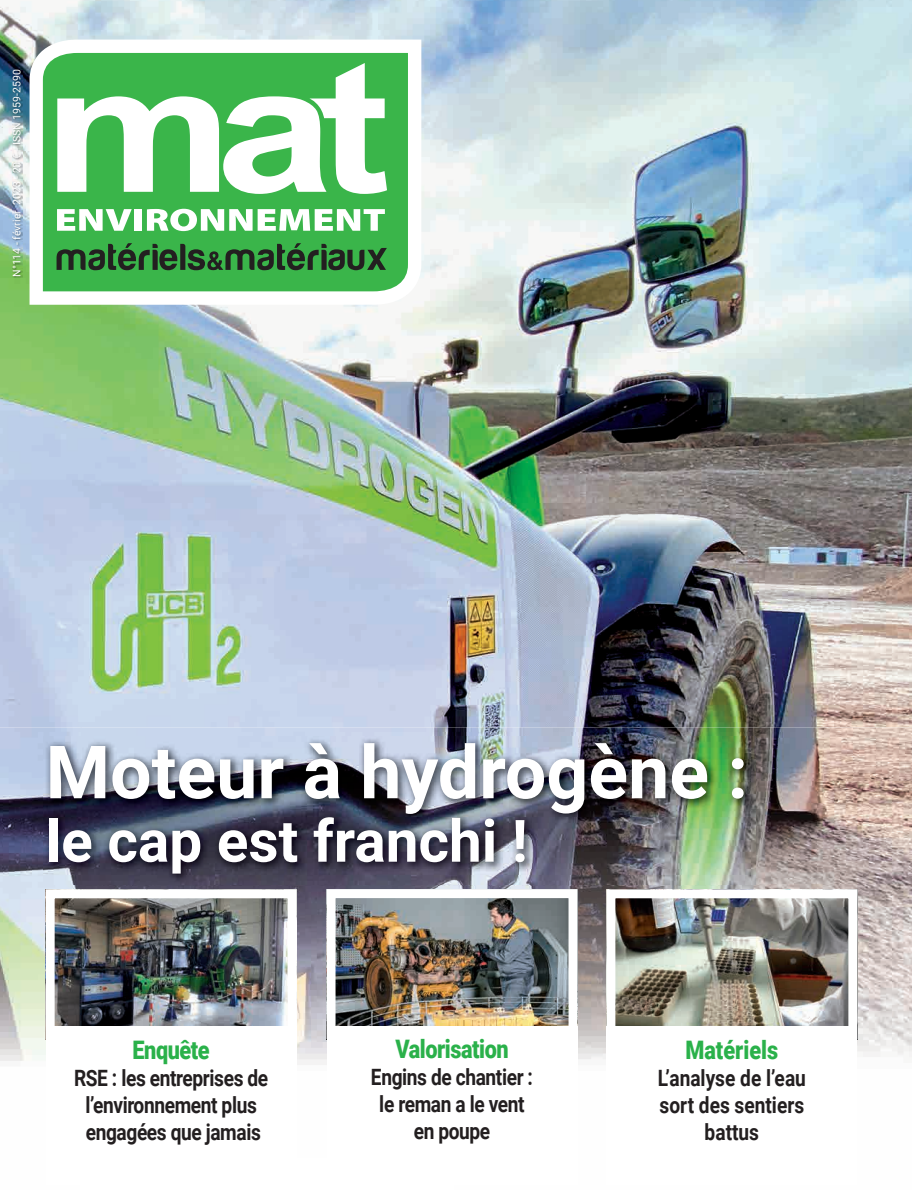
<style>
.page{position:relative;width:912px;height:1190px;background:#fff}
.page>*{position:absolute;margin:0;border:0;box-sizing:border-box;transform-origin:0 0}
.t1{font:700 73.5px "Roboto";color:#fff}
.t2{font:700 58.5px "Roboto";color:#fff}
.t3{font:900 25.5px "Roboto";letter-spacing:-.02em;color:#2ab14a;scale:.85 1}
.t4{font:900 25.5px "Roboto";color:#2ab14a;scale:.85 1}
.t5{font:700 22.5px/27px "Roboto";letter-spacing:-.02em;color:#231f20;text-align:center;scale:.85 1}
.t6{font:700 22.5px/27px "Roboto";color:#231f20;text-align:center;scale:.85 1}
.t7{font:10.5px "Roboto";color:#fff}
</style>
<div class="page">
<img style="left:0;top:0;width:912px;height:727px">
<img style="left:0;top:727px;width:81px;height:334px">
<img style="left:81px;top:727px;width:831px;height:54px">
<img style="left:720px;top:781px;width:192px;height:276px">
<img style="left:81px;top:884px;width:639px;height:181px">
<svg style="left:30px;top:40px;width:391px;height:265px;fill:#3ab54a"></svg>
<svg style="left:57px;top:63px;width:330px;height:131px"></svg>
<svg style="left:57px;top:209px;width:75px;height:22px"></svg>
<div style="left:135px;top:209px;width:7px;height:22px;background:#fff"></div>
<svg style="left:147px;top:209px;width:238px;height:22px"></svg>
<svg style="left:57px;top:243px;width:330px;height:27px;background:#2f7337"></svg>
<img style="left:326px;top:889px;width:251px;height:137px">
<div style="left:326px;top:1026px;width:251px;height:158px;background:#fff"></div>
<img style="left:606px;top:889px;width:251px;height:137px">
<div style="left:606px;top:1026px;width:251px;height:159px;background:#fff"></div>
<img style="left:46px;top:889px;width:250px;height:137px">
<div style="left:46px;top:1026px;width:250px;height:159px;background:#fff"></div>
<img style="left:43px;top:737px;width:712px;height:147px">
<img style="left:12px;top:70px;width:10px;height:207px">
<p class="t7" style="left:9px;top:277px;width:209px;rotate:-90deg">N°114 - février 2023 - 20 € - ISSN 1959-2590</p>
<h1 class="t1" style="left:46px;top:721px;width:704px">Moteur à hydrogène :</h1>
<h2 class="t2" style="left:46px;top:800px;width:483px">le cap est franchi !</h2>
<p class="t3" style="left:132px;top:1032px;width:92px">Enquête</p>
<p class="t5" style="left:74px;top:1063px;width:230px">RSE : les entreprises de l’environnement plus engagées que jamais</p>
<p class="t3" style="left:395px;top:1031px;width:135px">Valorisation</p>
<p class="t5" style="left:371px;top:1063px;width:192px">Engins de chantier : le reman a le vent en poupe</p>
<p class="t4" style="left:685px;top:1032px;width:111px">Matériels</p>
<p class="t6" style="left:657px;top:1063px;width:176px">L’analyse de l’eau sort des sentiers battus</p>
</div>
